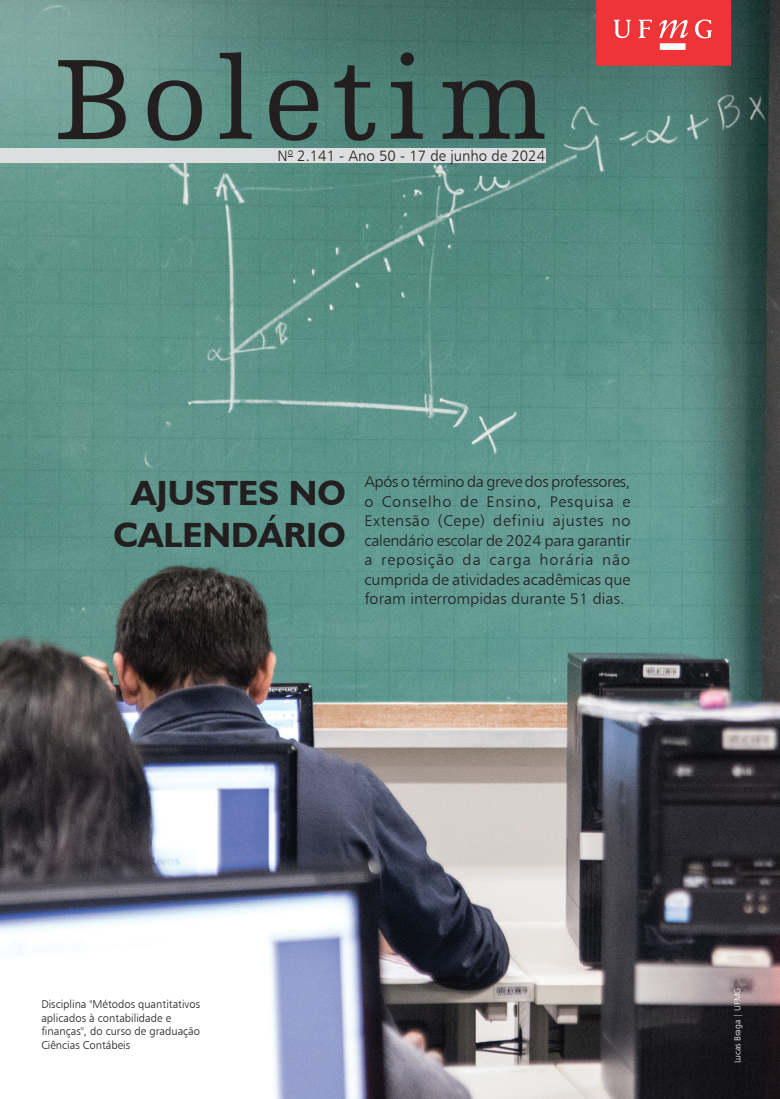
<style>
.page{position:relative;width:780px;height:1099px;background:#fff}
.page>*{position:absolute;margin:0;border:0;box-sizing:border-box;transform-origin:0 0}
.t1{font:700 35px/42px "Humanist 521 BT";color:#231f20;text-align:center}
.t2{font:15.5px/19.5px "Humanist 777 BT Light B";color:#231f20;text-align:justify;scale:1.05 1}
.t3{font:15px "Humanist 777 BT Light B";color:#231f20}
.t4{font:11.25px/13.5px "Humanist 777 BT Light B";color:#231f20}
.t5{font:8.75px "Humanist 777 BT Light B";letter-spacing:-.01em;color:#fff}
</style>
<div class="page">
<img style="left:0;top:0;width:780px;height:1098px">
<div style="left:0;top:148px;width:545px;height:15px;background:#dddee0"></div>
<svg style="left:596px;top:0;width:135px;height:66px;background:#ee4345"></svg>
<svg style="left:58px;top:52px;width:486px;height:89px;background:#4b716a"></svg>
<div style="left:400px;top:52px;width:14px;height:14px;background:#231f20;border-radius:50%"></div>
<p class="t3" style="left:277px;top:146px;width:269px">N<sup>o</sup> 2.141 - Ano 50 - 17 de junho de 2024</p>
<h1 class="t1" style="left:114px;top:471px;width:234px">AJUSTES NO<br>CALENDÁRIO</h1>
<p class="t2" style="left:364px;top:472px;width:255px">Após o término da greve dos professores, o Conselho de Ensino, Pesquisa e Extensão (Cepe) definiu ajustes no calendário escolar de 2024 para garantir a reposição da carga horária não cumprida de atividades acadêmicas que foram interrompidas durante 51 dias.</p>
<p class="t4" style="left:41px;top:997px;width:160px">Disciplina "Métodos quantitativos aplicados à contabilidade e finanças", do curso de graduação<br>Ciências Contábeis</p>
<p class="t5" style="left:732px;top:1063px;width:77px;rotate:-90deg">Lucas Braga | UFMG</p>
</div>
